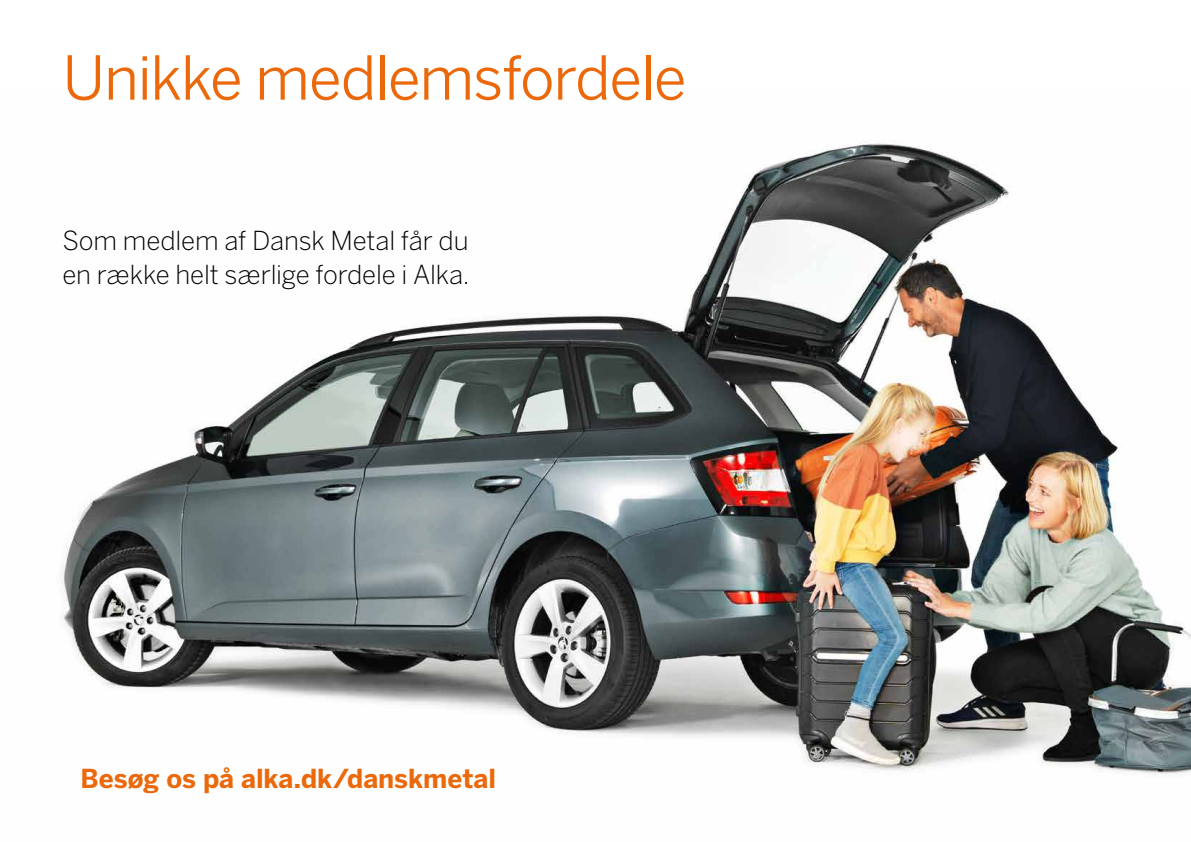
<style>
.page{position:relative;width:1191px;height:842px;background:#fff}
.page>*{position:absolute;margin:0;border:0;box-sizing:border-box;transform-origin:0 0}
.t1{font:60px "Benton Sans";letter-spacing:-.02em;color:#eb690b}
.t2{font:300 26px/34px "Benton Sans";letter-spacing:-.005em;color:#000}
.t3{font:700 26px "Benton Sans";letter-spacing:-.005em;color:#eb690b}
</style>
<div class="page">
<img style="left:60px;top:143px;width:1131px;height:631px">
<h1 class="t1" style="left:62px;top:42px;width:625px">Unikke medlemsfordele</h1>
<p class="t2" style="left:62px;top:223px;width:409px">Som medlem af Dansk Metal får du en række helt særlige fordele i Alka.</p>
<p class="t3" style="left:80px;top:763px;width:417px">Besøg os på alka.dk/danskmetal</p>
</div>
